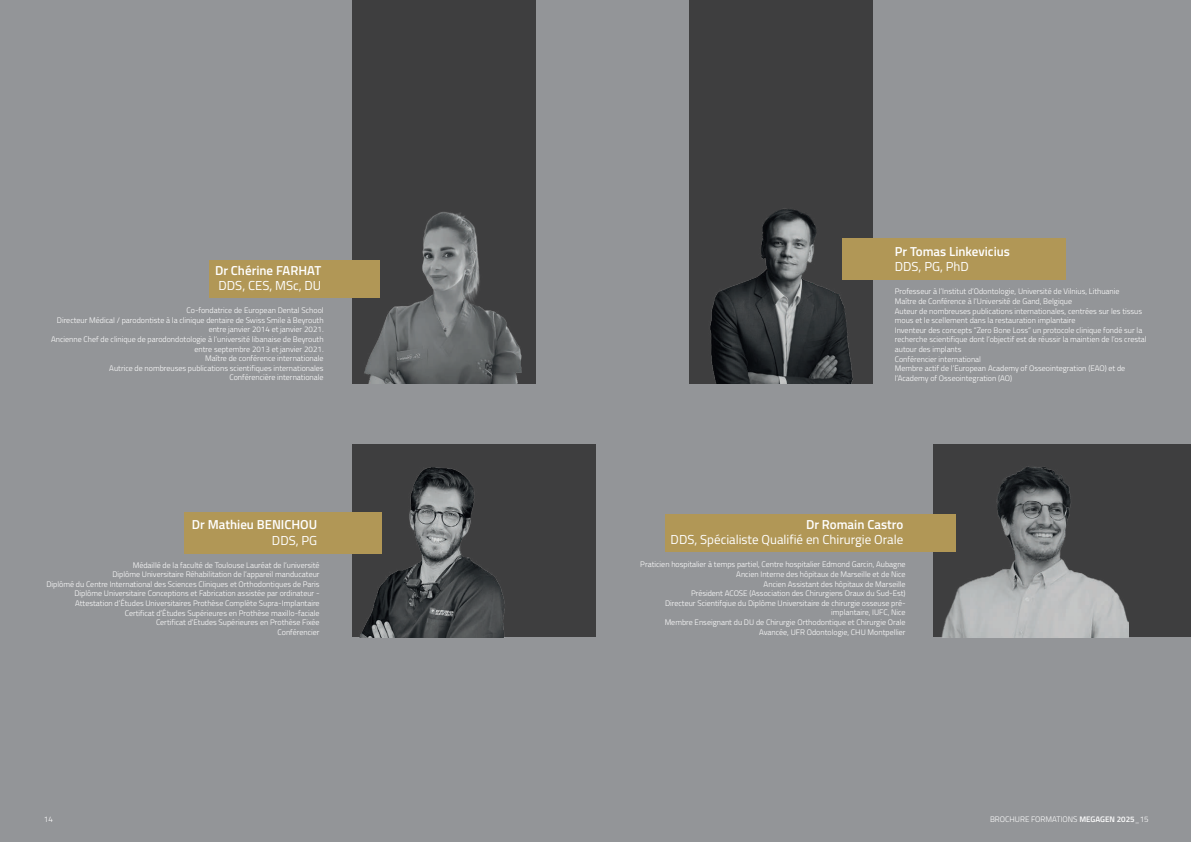
<style>
.page{position:relative;width:1191px;height:842px;background:#fff}
.page>*{position:absolute;margin:0;border:0;box-sizing:border-box;transform-origin:0 0}
.t1{font:13px "Titillium";color:#fff}
.t2{font:600 13px "Titillium";color:#fff}
.t3{font:300 8px/9.6px "Titillium";color:#fff;text-align:right}
.s1{font-weight:600}
</style>
<div class="page">
<div style="left:595px;top:0;width:596px;height:842px;background:#939598"></div>
<div style="left:0;top:0;width:595px;height:842px;background:#939598"></div>
<div style="left:352px;top:444px;width:243px;height:193px;background:#3e3e3f"></div>
<img style="left:352px;top:467px;width:153px;height:170px">
<div style="left:352px;top:0;width:184px;height:383px;background:#3e3e3f"></div>
<img style="left:353px;top:212px;width:169px;height:171px">
<div style="left:209px;top:260px;width:171px;height:37px;background:#b19756"></div>
<div style="left:184px;top:513px;width:197px;height:41px;background:#b19756"></div>
<div style="left:689px;top:0;width:184px;height:383px;background:#3e3e3f"></div>
<img style="left:710px;top:208px;width:161px;height:175px">
<div style="left:934px;top:444px;width:257px;height:193px;background:#3e3e3f"></div>
<img style="left:939px;top:466px;width:189px;height:171px">
<div style="left:842px;top:239px;width:223px;height:41px;background:#b19756"></div>
<div style="left:665px;top:514px;width:290px;height:37px;background:#b19756"></div>
<h1 class="t2" style="left:215px;top:260px;width:108px">Dr Chérine FARHAT</h1>
<h1 class="t1" style="left:218px;top:276px;width:104px">DDS, CES, MSc, DU</h1>
<p class="t3" style="left:51px;top:305px;width:274px">Co-fondatrice de European Dental School<br>Directeur Médical / parodontiste à la clinique dentaire de Swiss Smile à Beyrouth entre janvier 2014 et janvier 2021.<br>Ancienne Chef de clinique de parodondotologie à l’université libanaise de Beyrouth entre septembre 2013 et janvier 2021.<br>Maître de conférence internationale<br>Autrice de nombreuses publications scientifiques internationales<br>Conférencière internationale</p>
<h1 class="t2" style="left:192px;top:515px;width:127px">Dr Mathieu BENICHOU</h1>
<h1 class="t1" style="left:272px;top:531px;width:47px">DDS, PG</h1>
<p class="t3" style="left:46px;top:560px;width:275px">Médaillé de la faculté de Toulouse Lauréat de l’université<br>Diplôme Universitaire Réhabilitation de l’appareil manducateur<br>Diplômé du Centre International des Sciences Cliniques et Orthodontiques de Paris Diplôme Universitaire Conceptions et Fabrication assistée par ordinateur - Attestation d’Études Universitaires Prothèse Complète Supra-Implantaire Certificat d’Études Supérieures en Prothèse maxillo-faciale<br>Certificat d’Etudes Supérieures en Prothèse Fixée<br>Conférencier</p>
<p class="t3" style="left:44px;top:814px;width:10px">14</p>
<h1 class="t2" style="left:894px;top:241px;width:117px">Pr Tomas Linkevicius</h1>
<h1 class="t1" style="left:894px;top:257px;width:76px">DDS, PG, PhD</h1>
<p class="t3" style="left:894px;top:286px;width:253px;text-align:left">Professeur à l’Institut d’Odontologie, Université de Vilnius, Lithuanie<br>Maître de Conférence à l’Université de Gand, Belgique<br>Auteur de nombreuses publications internationales, centrées sur les tissus mous et le scellement dans la restauration implantaire<br>Inventeur des concepts “Zero Bone Loss” un protocole clinique fondé sur la recherche scientifique dont l’objectif est de réussir la maintien de l’os crestal autour des implants<br>Conférencier international<br>Membre actif de l’European Academy of Osseointegration (EAO) et de l’Academy of Osseointegration (AO)</p>
<h1 class="t2" style="left:806px;top:514px;width:99px">Dr Romain Castro</h1>
<h1 class="t1" style="left:670px;top:530px;width:234px">DDS, Spécialiste Qualifié en Chirurgie Orale</h1>
<p class="t3" style="left:640px;top:559px;width:267px">Praticien hospitalier à temps partiel, Centre hospitalier Edmond Garcin, Aubagne Ancien Interne des hôpitaux de Marseille et de Nice<br>Ancien Assistant des hôpitaux de Marseille<br>Président ACOSE (Association des Chirurgiens Oraux du Sud-Est)<br>Directeur Scientifqiue du Diplôme Universitaire de chirurgie osseuse pré&shy;implantaire, IUFC, Nice<br>Membre Enseignant du DU de Chirurgie Orthodontique et Chirurgie Orale Avancée, UFR Odontologie, CHU Montpellier</p>
<p class="t3" style="left:990px;top:814px;width:160px">BROCHURE FORMATIONS <span class="s1">MEGAGEN 2025</span>_15</p>
</div>
